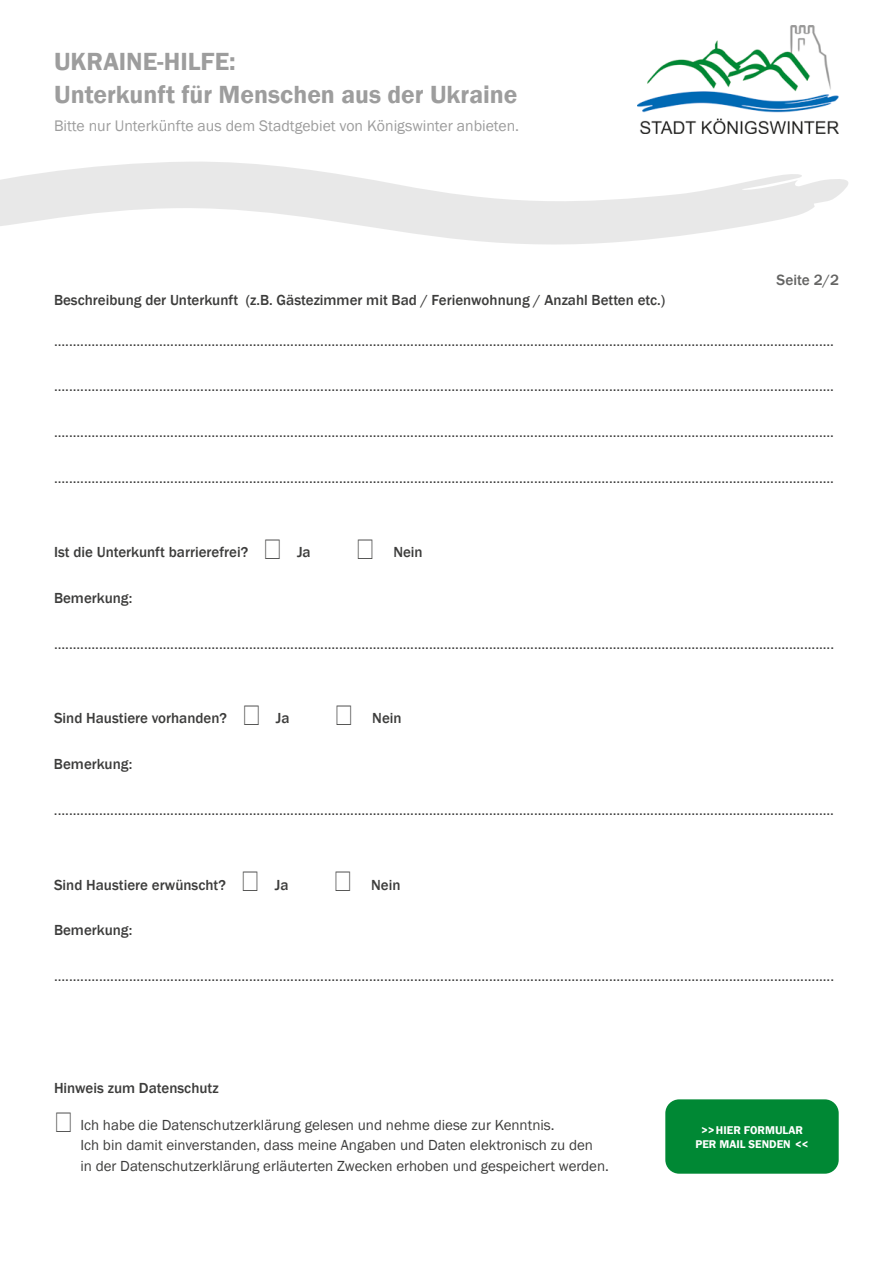
<style>
.page{position:relative;width:893px;height:1263px;background:#fff}
.page>*{position:absolute;margin:0;border:0;box-sizing:border-box;transform-origin:0 0}
.t1{font:600 25.5px "Franklin Gothic";color:#9d9d9d}
.t2{font:15.75px "Franklin Gothic";color:#9d9d9d}
.t3{font:500 15.3px "Franklin Gothic";color:#646463}
.t4{font:15px/20.2px "Franklin Gothic";color:#3d3d3c}
.t5{font:500 15px "Franklin Gothic";color:#3d3d3c}
.t6{font:600 11.55px/13.8px "Franklin Gothic";color:#fff;text-align:center}
</style>
<div class="page">
<img style="left:638px;top:26px;width:201px;height:107px">
<svg style="left:0;top:162px;width:848px;height:83px;fill:#e8e8e8"></svg>
<div style="left:665px;top:1099px;width:174px;height:75px;background:#008834;border-radius:14px"></div>
<p class="t1" style="left:54px;top:46px;width:183px">UKRAINE-HILFE:</p>
<p class="t1" style="left:54px;top:78px;width:465px">Unterkunft für Menschen aus der Ukraine</p>
<p class="t2" style="left:54px;top:116px;width:467px">Bitte nur Unterkünfte aus dem Stadtgebiet von Königswinter anbieten.</p>
<p class="t3" style="left:777px;top:270px;width:64px">Seite 2/2</p>
<p class="t5" style="left:54px;top:291px;width:613px">Beschreibung der Unterkunft (z.B. Gästezimmer mit Bad / Ferienwohnung / Anzahl Betten etc.)</p>
<p class="t4" style="left:54px;top:331px;width:781px">................................................................................................................................................................................................................</p>
<p class="t4" style="left:54px;top:376px;width:781px">................................................................................................................................................................................................................</p>
<p class="t4" style="left:54px;top:422px;width:781px">................................................................................................................................................................................................................</p>
<p class="t4" style="left:54px;top:468px;width:781px">................................................................................................................................................................................................................</p>
<p class="t5" style="left:54px;top:543px;width:196px">Ist die Unterkunft barrierefrei?</p>
<p class="t5" style="left:297px;top:543px;width:15px">Ja</p>
<p class="t5" style="left:393px;top:543px;width:31px">Nein</p>
<p class="t5" style="left:54px;top:589px;width:80px">Bemerkung:</p>
<p class="t4" style="left:54px;top:634px;width:782px">................................................................................................................................................................................................................</p>
<p class="t5" style="left:54px;top:709px;width:175px">Sind Haustiere vorhanden?</p>
<p class="t5" style="left:276px;top:709px;width:15px">Ja</p>
<p class="t5" style="left:372px;top:709px;width:31px">Nein</p>
<p class="t5" style="left:54px;top:755px;width:80px">Bemerkung:</p>
<p class="t4" style="left:54px;top:800px;width:782px">................................................................................................................................................................................................................</p>
<p class="t5" style="left:54px;top:875px;width:173px">Sind Haustiere erwünscht?</p>
<p class="t5" style="left:275px;top:875px;width:15px">Ja</p>
<p class="t5" style="left:371px;top:875px;width:31px">Nein</p>
<p class="t5" style="left:54px;top:921px;width:80px">Bemerkung:</p>
<p class="t4" style="left:54px;top:966px;width:781px">................................................................................................................................................................................................................</p>
<p class="t5" style="left:54px;top:1078px;width:166px">Hinweis zum Datenschutz</p>
<p class="t4" style="left:80px;top:1115px;width:530px">Ich habe die Datenschutzerklärung gelesen und nehme diese zur Kenntnis.<br>Ich bin damit einverstanden, dass meine Angaben und Daten elektronisch zu den<br>in der Datenschutzerklärung erläuterten Zwecken erhoben und gespeichert werden.</p>
<p class="t6" style="left:695px;top:1123px;width:115px">&gt;&gt;HIER FORMULAR<br>PER MAIL SENDEN &lt;&lt;</p>
</div>
